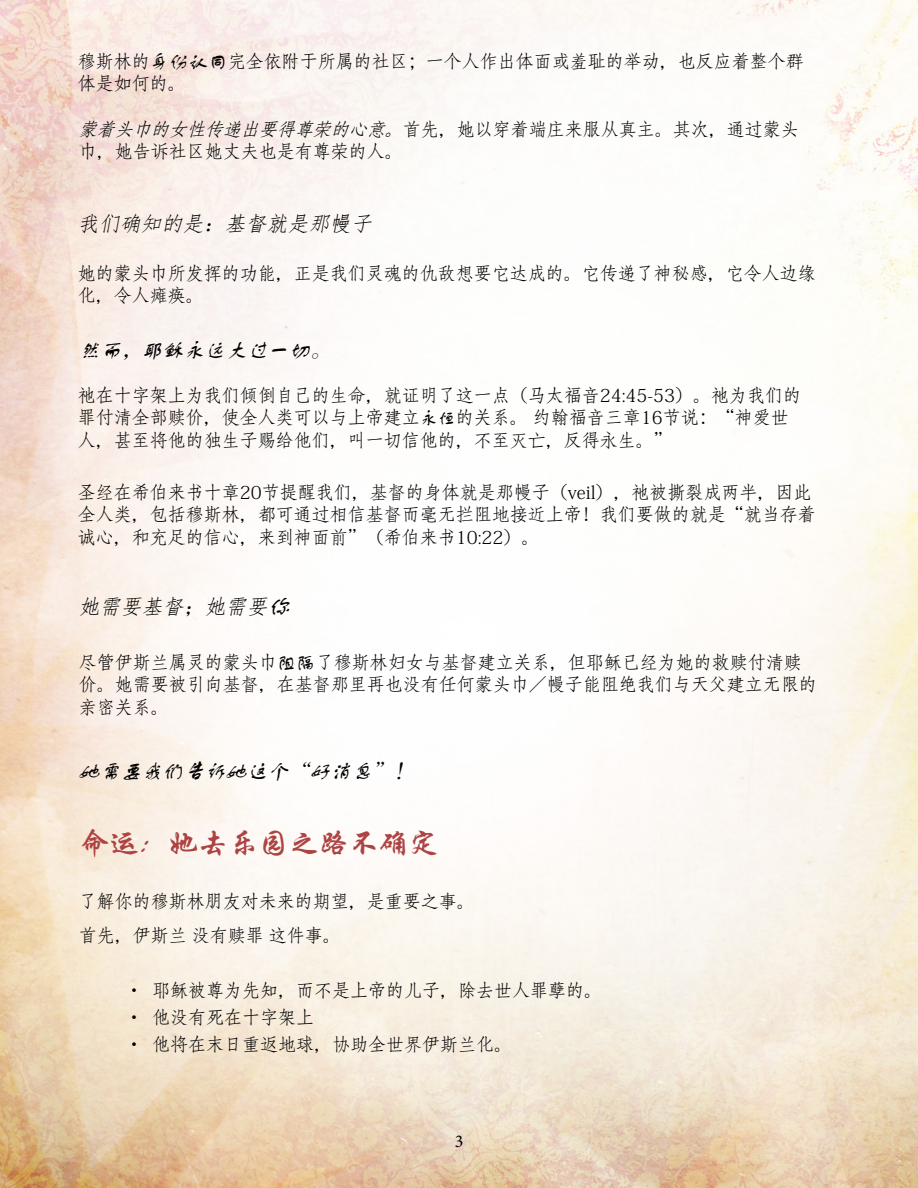
<style>
.page{position:relative;width:918px;height:1188px;background:#fff}
.page>*{position:absolute;margin:0;border:0;box-sizing:border-box;transform-origin:0 0}
.t1{font:700 30px "ST Xingkai SC";color:#ae4343}
.t2{font:italic 21px "FZSTK GBK1 0";color:#000}
.t3{font:italic 21px "Fang Song";color:#000}
.t4{font:18px/22.5px "Adobe Fangsong Std";color:#000}
.t5{font:18px "Minion Pro";color:#000}
.s1{font-family:"FZSTK GBK1 0";font-size:19.5px}
.s2{font-style:italic}
.s3{font-family:"FZSTK GBK1 0"}
.s4{font-family:"FZSTK GBK1 0";font-size:24px}
</style>
<div class="page">
<img style="left:0;top:0;width:918px;height:1188px">
<p class="t4" style="left:78px;top:50px;width:727px">穆斯林的<span class="s1">身份认同</span>完全依附于所属的社区；一个人作出体面或羞耻的举动，也反应着整个群体是如何的。</p>
<p class="t4" style="left:79px;top:118px;width:721px"><span class="s2">蒙着头巾的女性传递出要得尊荣的心意。</span>首先，她以穿着端庄来服从真主。其次，通过蒙头巾，她告诉社区她丈夫也是有尊荣的人。</p>
<p class="t3" style="left:78px;top:213px;width:299px">我们确知的是：基督就是那幔子</p>
<p class="t4" style="left:78px;top:262px;width:740px">她的蒙头巾所发挥的功能，正是我们灵魂的仇敌想要它达成的。它传递了神秘感，它令人边缘化，令人瘫痪。</p>
<p class="t2" style="left:79px;top:338px;width:257px">然而，耶稣永远大过一切。</p>
<p class="t4" style="left:78px;top:384px;width:725px">祂在十字架上为我们倾倒自己的生命，就证明了这一点（马太福音24:45-53）。祂为我们的罪付清全部赎价，使全人类可以与上帝建立<span class="s3">永恒</span>的关系。 约翰福音三章16节说：“神爱世人，甚至将他的独生子赐给他们，叫一切信他的，不至灭亡，反得永生。”</p>
<p class="t4" style="left:78px;top:481px;width:740px">圣经在希伯来书十章20节提醒我们，基督的身体就是那幔子（veil），祂被撕裂成两半，因此全人类，包括穆斯林，都可通过相信基督而毫无拦阻地接近上帝！我们要做的就是“就当存着诚心，和充足的信心，来到神面前”（希伯来书10:22）。</p>
<p class="t3" style="left:79px;top:596px;width:219px">她需要基督；她需要<span class="s4">你</span></p>
<p class="t4" style="left:79px;top:651px;width:740px">尽管伊斯兰属灵的蒙头巾<span class="s1">阻隔</span>了穆斯林妇女与基督建立关系，但耶稣已经为她的救赎付清赎价。她需要被引向基督，在基督那里再也没有任何蒙头巾／幔子能阻绝我们与天父建立无限的亲密关系。</p>
<p class="t2" style="left:79px;top:759px;width:341px">她需要我们告诉她这个“好消息”！</p>
<h1 class="t1" style="left:79px;top:823px;width:361px">命运：她去乐园之路不确定</h1>
<p class="t4" style="left:79px;top:884px;width:397px;line-height:34.5px">了解你的穆斯林朋友对未来的期望，是重要之事。首先，伊斯兰 没有赎罪 这件事。</p>
<p class="t4" style="left:125px;top:980px;width:479px">• 耶稣被尊为先知，而不是上帝的儿子，除去世人罪孽的。</p>
<p class="t4" style="left:125px;top:1007px;width:190px">• 他没有死在十字架上</p>
<p class="t4" style="left:125px;top:1034px;width:389px">• 他将在末日重返地球，协助全世界伊斯兰化。</p>
<p class="t5" style="left:455px;top:1129px;width:10px">3</p>
</div>
